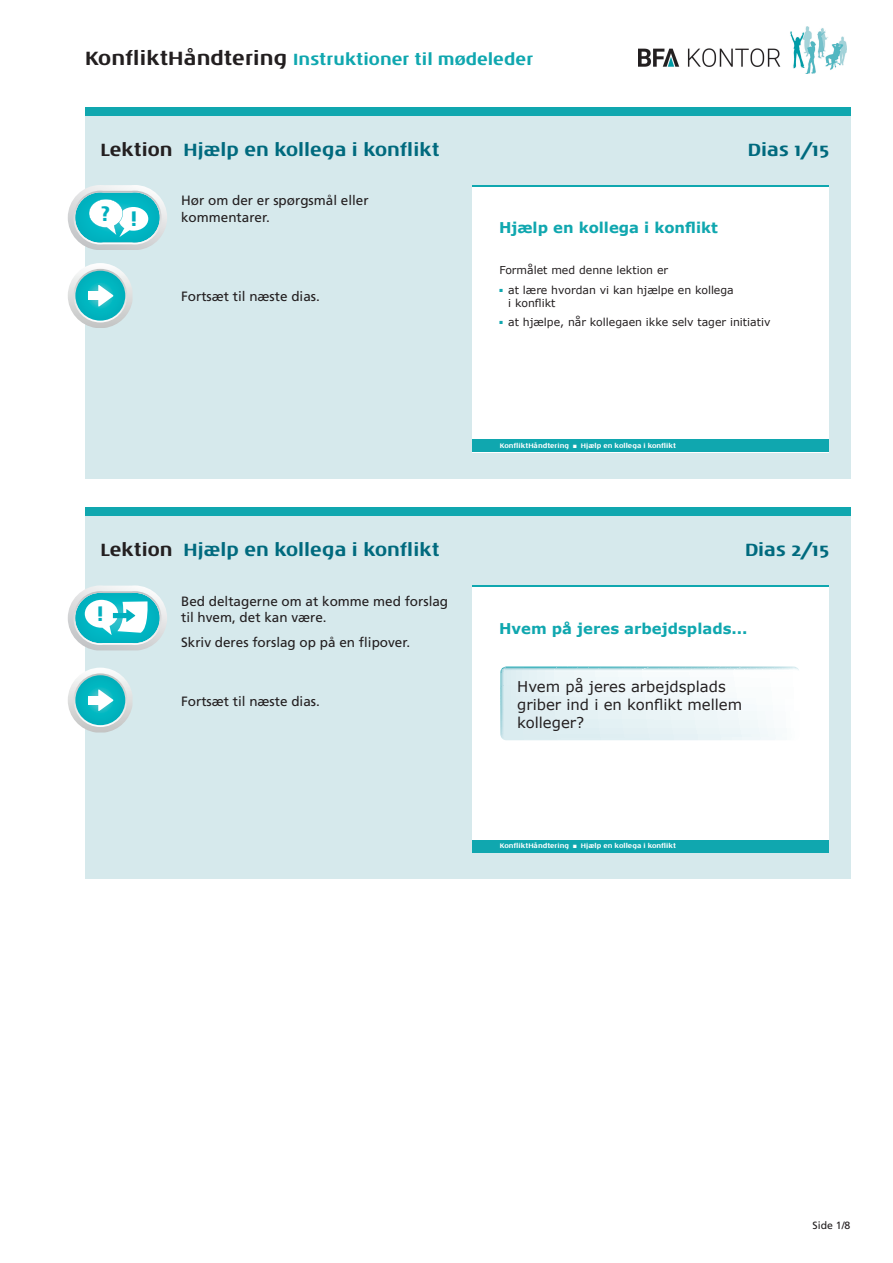
<style>
.page{position:relative;width:893px;height:1263px;background:#fff}
.page>*{position:absolute;margin:0;border:0;box-sizing:border-box;transform-origin:0 0}
.t1{font:700 21.3px "Noa LT Std";color:#00afbe}
.t2{font:700 18px "Noa LT Std";color:#006a7e}
.t3{font:700 16.5px "Noa LT Std";color:#10a7af}
.t4{font:14.85px/17.9px "Verdana";color:#231f20}
.t5{font:700 14.85px "Verdana";color:#10a7af}
.t6{font:13.5px/16.5px "Frutiger";color:#231f20}
.t7{font:10.95px/13px "Verdana";color:#231f20}
.t8{font:10.5px "Frutiger";color:#231f20}
.t9{font:700 6.75px "Noa LT Std";color:#fff}
.s1{font-size:19.5px;color:#231f20}
.s2{color:#231f20}
</style>
<div class="page">
<div style="left:85px;top:111px;width:765px;height:367px;background:#d6e9ec"></div>
<div style="left:85px;top:512px;width:765px;height:367px;background:#d6e9ec"></div>
<div style="left:85px;top:507px;width:765px;height:9px;background:#10a7af"></div>
<div style="left:85px;top:107px;width:765px;height:9px;background:#10a7af"></div>
<div style="left:473px;top:185px;width:356px;height:267px;background:#fff"></div>
<div style="left:473px;top:439px;width:356px;height:13px;background:#10a7af"></div>
<hr style="left:473px;top:185px;width:356px;height:2px;background:#10a7af">
<div style="left:473px;top:585px;width:356px;height:268px;background:#fff"></div>
<div style="left:473px;top:840px;width:356px;height:13px;background:#10a7af"></div>
<hr style="left:473px;top:585px;width:356px;height:2px;background:#10a7af">
<svg style="left:500px;top:666px;width:299px;height:74px"></svg>
<svg style="left:68px;top:263px;width:64px;height:65px"></svg>
<div style="left:89px;top:291px;width:15px;height:9px;background:#fff"></div>
<svg style="left:68px;top:668px;width:64px;height:64px"></svg>
<div style="left:89px;top:696px;width:15px;height:9px;background:#fff"></div>
<svg style="left:68px;top:185px;width:99px;height:65px"></svg>
<svg style="left:68px;top:585px;width:99px;height:65px"></svg>
<img style="left:639px;top:27px;width:208px;height:46px">
<p class="t3" style="left:85px;top:49px;width:450px"><span class="s1">KonfliktHåndtering</span> Instruktioner til mødeleder</p>
<h2 class="t2" style="left:100px;top:138px;width:341px"><span class="s2">Lektion</span> Hjælp en kollega i konflikt</h2>
<h2 class="t2" style="left:748px;top:138px;width:83px">Dias 1/15</h2>
<h1 class="t1" style="left:100px;top:203px;width:39px">? !</h1>
<p class="t6" style="left:181px;top:192px;width:189px">Hør om der er spørgsmål eller kommentarer.</p>
<p class="t6" style="left:181px;top:288px;width:140px">Fortsæt til næste dias.</p>
<p class="t5" style="left:499px;top:218px;width:220px">Hjælp en kollega i konflikt</p>
<p class="t7" style="left:499px;top:264px;width:170px">Formålet med denne lektion er</p>
<p class="t7" style="left:508px;top:283px;width:227px;text-indent:-9px"><sup>■</sup> at lære hvordan vi kan hjælpe en kollega i konflikt</p>
<p class="t7" style="left:499px;top:315px;width:273px"><sup>■</sup> at hjælpe, når kollegaen ikke selv tager initiativ</p>
<p class="t9" style="left:500px;top:441px;width:178px">KonfliktHåndtering ■ Hjælp en kollega i konflikt</p>
<h2 class="t2" style="left:100px;top:539px;width:341px"><span class="s2">Lektion</span> Hjælp en kollega i konflikt</h2>
<h2 class="t2" style="left:745px;top:539px;width:86px">Dias 2/15</h2>
<h1 class="t1" style="left:97px;top:600px;width:9px">!</h1>
<p class="t6" style="left:181px;top:592px;width:269px">Bed deltagerne om at komme med forslag til hvem, det kan være.</p>
<p class="t6" style="left:181px;top:634px;width:231px">Skriv deres forslag op på en flipover.</p>
<p class="t6" style="left:181px;top:693px;width:140px">Fortsæt til næste dias.</p>
<p class="t5" style="left:499px;top:619px;width:250px">Hvem på jeres arbejdsplads...</p>
<p class="t4" style="left:517px;top:677px;width:227px">Hvem på jeres arbejdsplads griber ind i en konflikt mellem kolleger?</p>
<p class="t9" style="left:500px;top:842px;width:178px">KonfliktHåndtering ■ Hjælp en kollega i konflikt</p>
<p class="t8" style="left:812px;top:1219px;width:39px">Side 1/8</p>
</div>
